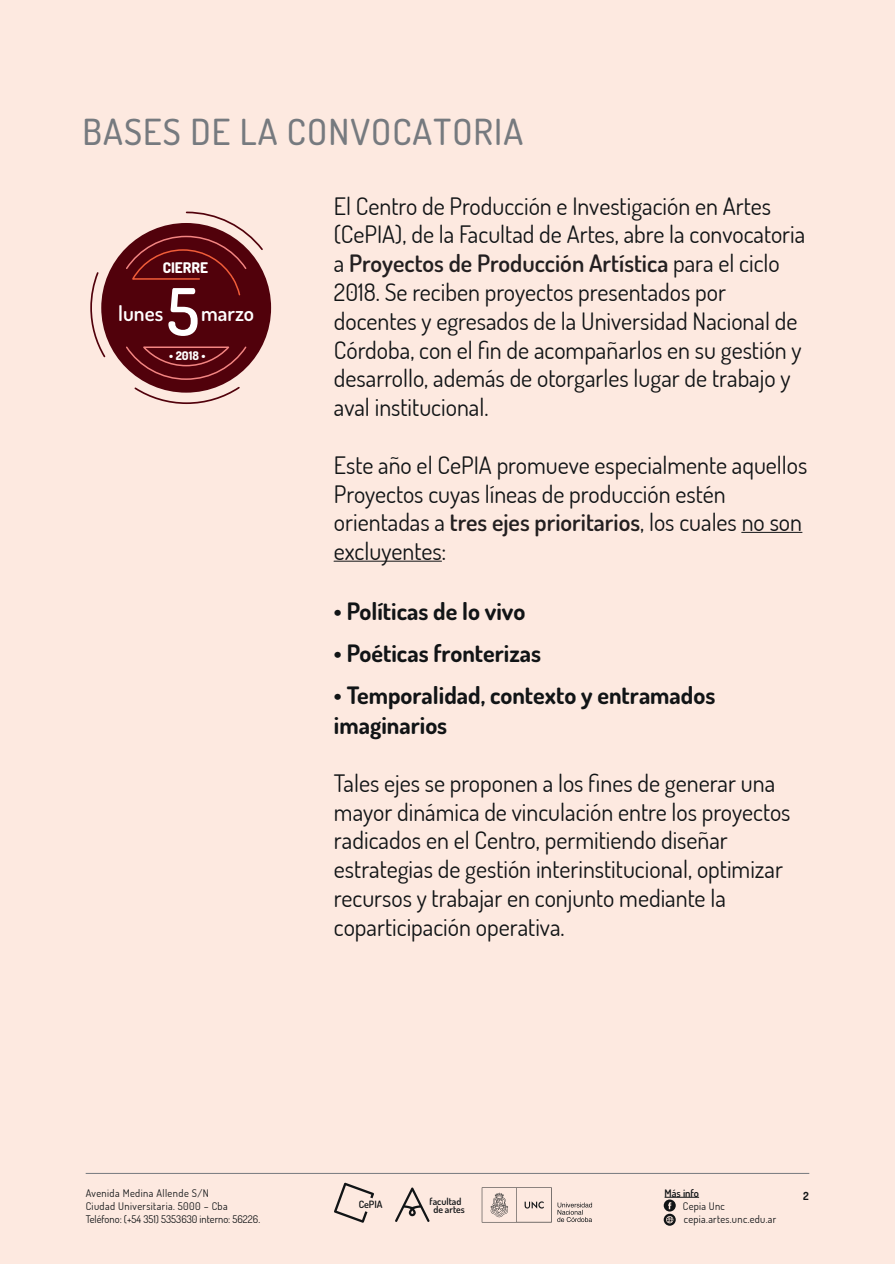
<style>
.page{position:relative;width:895px;height:1264px;background:#fff}
.page>*{position:absolute;margin:0;border:0;box-sizing:border-box;transform-origin:0 0}
.t1{font:600 64.95px "Dosis";color:#fff}
.t2{font:500 36px "Dosis";letter-spacing:.03em;color:#767a7f}
.t3{font:24px/28.8px "Dosis";color:#111416}
.t4{font:700 24px/30px "Dosis";color:#111416}
.t5{font:600 21px "Dosis";color:#fff}
.t6{font:800 14.7px "Dosis";color:#fff}
.t7{font:800 12px "Dosis";color:#fff}
.t8{font:700 11.25px "Dosis";color:#111416}
.t9{font:10.5px/12.9px "Dosis";letter-spacing:.03em;color:#111416}
.t10{font:600 10.5px "Dosis";color:#111416}
.t11{font:600 10.05px "Dosis";color:#111416}
.t12{font:600 9.75px "Dosis";color:#111416}
.s1{font-weight:600;color:#231f20}
</style>
<div class="page">
<div style="left:1px;top:1px;width:892px;height:1262px;background:#fde9e0"></div>
<div style="left:101px;top:223px;width:170px;height:170px;background:#51010b;border-radius:50%"></div>
<svg style="left:90px;top:272px;width:17px;height:86px"></svg>
<svg style="left:124px;top:346px;width:123px;height:58px"></svg>
<svg style="left:124px;top:211px;width:140px;height:85px"></svg>
<hr style="left:741px;top:532px;width:60px;height:1px;background:#111416">
<hr style="left:334px;top:561px;width:107px;height:1px;background:#111416">
<hr style="left:86px;top:1173px;width:722px;height:1px;background:#767a7f">
<hr style="left:664px;top:1197px;width:34px;height:1px;background:#111416">
<svg style="left:663px;top:1199px;width:12px;height:27px"></svg>
<svg style="left:395px;top:1187px;width:34px;height:35px"></svg>
<svg style="left:334px;top:1183px;width:40px;height:40px"></svg>
<svg style="left:481px;top:1187px;width:110px;height:35px"></svg>
<h2 class="t2" style="left:83px;top:108px;width:442px">BASES DE LA CONVOCATORIA</h2>
<p class="t6" style="left:163px;top:259px;width:47px">CIERRE</p>
<h1 class="t1" style="left:167px;top:270px;width:34px">5</h1>
<p class="t5" style="left:118px;top:299px;width:46px">lunes</p>
<p class="t5" style="left:201px;top:299px;width:54px">marzo</p>
<p class="t7" style="left:169px;top:348px;width:38px">• 2018 •</p>
<p class="t3" style="left:334px;top:191px;width:472px">El Centro de Producción e Investigación en Artes (CePIA), de la Facultad de Artes, abre la convocatoria a <span class="s1">Proyectos de Producción Artística</span> para el ciclo 2018. Se reciben proyectos presentados por docentes y egresados de la Universidad Nacional de Córdoba, con el fin de acompañarlos en su gestión y desarrollo, además de otorgarles lugar de trabajo y aval institucional.</p>
<p class="t3" style="left:334px;top:450px;width:474px">Este año el CePIA promueve especialmente aquellos Proyectos cuyas líneas de producción estén orientadas a <span class="s1">tres ejes prioritarios</span>, los cuales no son excluyentes:</p>
<p class="t4" style="left:334px;top:596px;width:193px">• Políticas de lo vivo</p>
<p class="t4" style="left:334px;top:638px;width:208px">• Poéticas fronterizas</p>
<p class="t4" style="left:334px;top:680px;width:382px">• Temporalidad, contexto y entramados imaginarios</p>
<p class="t3" style="left:334px;top:768px;width:458px">Tales ejes se proponen a los fines de generar una mayor dinámica de vinculación entre los proyectos radicados en el Centro, permitiendo diseñar estrategias de gestión interinstitucional, optimizar recursos y trabajar en conjunto mediante la coparticipación operativa.</p>
<p class="t9" style="left:86px;top:1186px;width:176px">Avenida Medina Allende S/N<br>Ciudad Universitaria. 5000 – Cba<br>Teléfono: (+54 351) 5353630 interno: 56226.</p>
<p class="t10" style="left:664px;top:1186px;width:36px">Más info</p>
<p class="t12" style="left:429px;top:1195px;width:33px">facultad</p>
<p class="t11" style="left:358px;top:1198px;width:25px">CePIA</p>
<p class="t9" style="left:682px;top:1199px;width:95px">Cepia Unc cepia.artes.unc.edu.ar</p>
<p class="t12" style="left:433px;top:1203px;width:33px">de artes</p>
<p class="t8" style="left:802px;top:1188px;width:7px">2</p>
</div>
